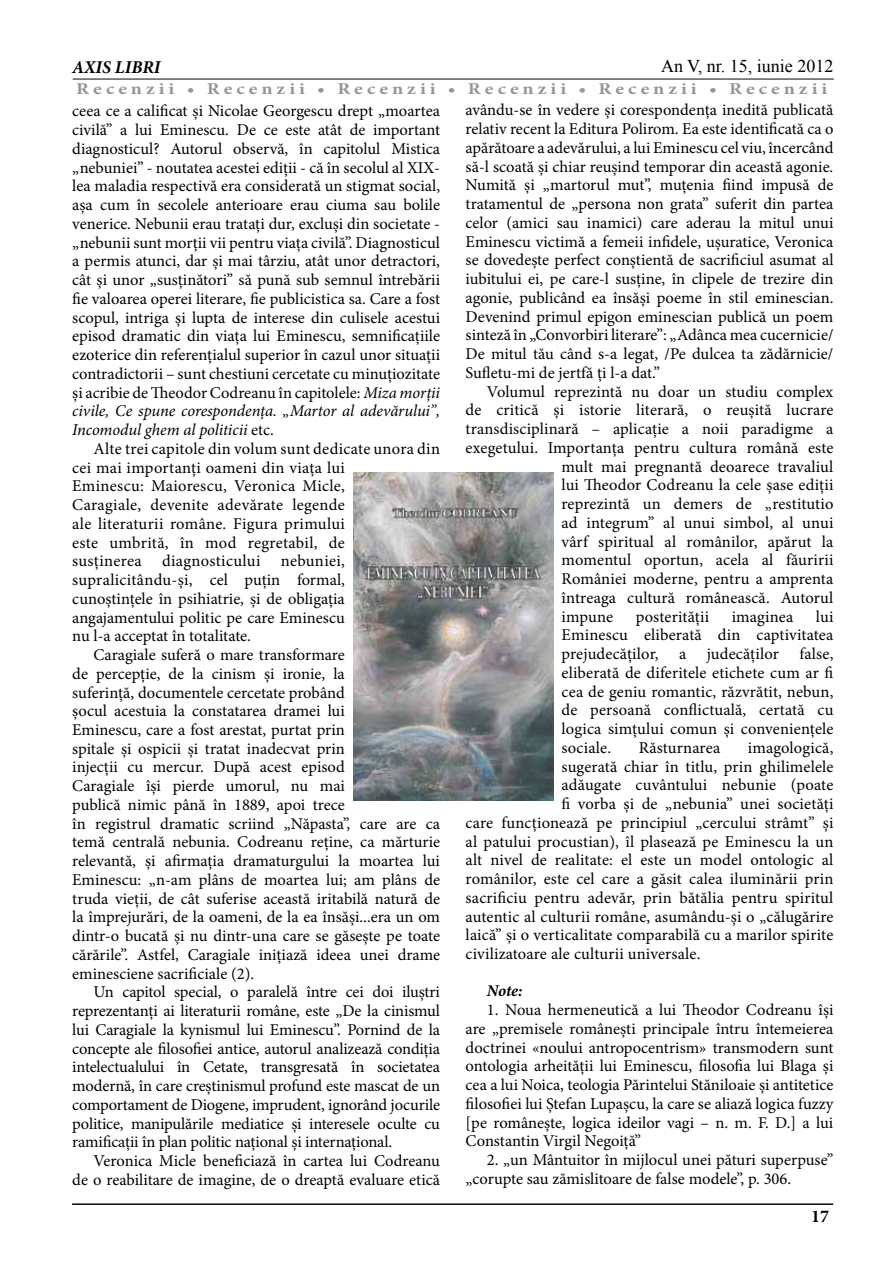
<style>
.page{position:relative;width:893px;height:1263px;background:#fff}
.page>*{position:absolute;margin:0;border:0;box-sizing:border-box;transform-origin:0 0}
.t1{font:18px "Times New Roman";color:#000}
.t2{font:italic 700 18px "Minion Pro";color:#000}
.t3{font:700 18px "Minion Pro";color:#000}
.t4{font:16.5px/18.8px "Minion Pro";color:#000;text-align:justify}
.t5{font:16.5px "Minion Pro";letter-spacing:.02em;color:#000}
.t6{font:700 16.5px "Minion Pro";letter-spacing:.2em;color:#939598;scale:1.2 1}
.t7{font:italic 700 16.5px "Minion Pro";color:#000}
.s1{font-style:italic}
</style>
<div class="page">
<hr style="left:73px;top:79px;width:761px;height:1px;background:#000">
<hr style="left:72px;top:1203px;width:761px;height:2px;background:#000">
<img style="left:353px;top:473px;width:200px;height:328px">
<p class="t2" style="left:72px;top:54px;width:90px">AXIS LIBRI</p>
<p class="t1" style="left:661px;top:54px;width:174px">An V, nr. 15, iunie 2012</p>
<p class="t6" style="left:76px;top:77px;width:627px">Recenzii • Recenzii • Recenzii • Recenzii • Recenzii • Recenzii</p>
<p class="t4" style="left:72px;top:102px;width:369px">ceea ce a calificat şi Nicolae Georgescu drept „moartea civilă” a lui Eminescu. De ce este atât de important diagnosticul? Autorul observă, în capitolul Mistica „nebuniei” - noutatea acestei ediţii - că în secolul al XIX&shy;lea maladia respectivă era considerată un stigmat social, aşa cum în secolele anterioare erau ciuma sau bolile venerice. Nebunii erau trataţi dur, excluşi din societate - „nebunii sunt morţii vii pentru viaţa civilă”. Diagnosticul a permis atunci, dar şi mai târziu, atât unor detractori, cât şi unor „susţinători” să pună sub semnul întrebării fie valoarea operei literare, fie publicistica sa. Care a fost scopul, intriga şi lupta de interese din culisele acestui episod dramatic din viaţa lui Eminescu, semnificaţiile ezoterice din referenţialul superior în cazul unor situaţii contradictorii – sunt chestiuni cercetate cu minuţiozitate şi acribie de Theodor Codreanu în capitolele: <span class="s1">Miza morţii civile, Ce spune corespondenţa. „Martor al adevărului”, Incomodul ghem al politicii</span> etc.</p>
<p class="t5" style="left:94px;top:437px;width:348px">Alte trei capitole din volum sunt dedicate unora din</p>
<p class="t5" style="left:72px;top:456px;width:274px">cei mai importanţi oameni din viaţa lui</p>
<p class="t5" style="left:72px;top:475px;width:274px">Eminescu: Maiorescu, Veronica Micle,</p>
<p class="t5" style="left:72px;top:494px;width:274px">Caragiale, devenite adevărate legende</p>
<p class="t5" style="left:72px;top:512px;width:274px">ale literaturii române. Figura primului</p>
<p class="t5" style="left:72px;top:531px;width:274px">este umbrită, în mod regretabil, de</p>
<p class="t5" style="left:72px;top:550px;width:274px">susţinerea diagnosticului nebuniei,</p>
<p class="t4" style="left:72px;top:570px;width:274px">supralicitându-şi, cel puţin formal,</p>
<p class="t4" style="left:72px;top:589px;width:274px">cunoştinţele în psihiatrie, şi de obligaţia</p>
<p class="t4" style="left:72px;top:608px;width:274px">angajamentului politic pe care Eminescu</p>
<p class="t4" style="left:72px;top:627px;width:180px">nu l-a acceptat în totalitate.</p>
<p class="t4" style="left:94px;top:645px;width:253px">Caragiale suferă o mare transformare</p>
<p class="t4" style="left:72px;top:664px;width:274px">de percepţie, de la cinism şi ironie, la</p>
<p class="t4" style="left:72px;top:683px;width:274px">suferinţă, documentele cercetate probând</p>
<p class="t4" style="left:72px;top:702px;width:274px">şocul acestuia la constatarea dramei lui</p>
<p class="t4" style="left:72px;top:720px;width:274px">Eminescu, care a fost arestat, purtat prin</p>
<p class="t4" style="left:72px;top:739px;width:274px">spitale şi ospicii şi tratat inadecvat prin</p>
<p class="t4" style="left:72px;top:758px;width:274px">injecţii cu mercur. După acest episod</p>
<p class="t4" style="left:72px;top:777px;width:274px">Caragiale îşi pierde umorul, nu mai</p>
<p class="t4" style="left:72px;top:795px;width:274px">publică nimic până în 1889, apoi trece</p>
<p class="t4" style="left:72px;top:814px;width:369px">în registrul dramatic scriind „Năpasta”, care are ca</p>
<p class="t4" style="left:72px;top:833px;width:369px">temă centrală nebunia. Codreanu reţine, ca mărturie</p>
<p class="t4" style="left:72px;top:852px;width:369px">relevantă, şi afirmaţia dramaturgului la moartea lui</p>
<p class="t4" style="left:72px;top:870px;width:369px">Eminescu: „n-am plâns de moartea lui; am plâns de</p>
<p class="t4" style="left:72px;top:889px;width:369px">truda vieţii, de cât suferise această iritabilă natură de</p>
<p class="t4" style="left:72px;top:908px;width:369px">la împrejurări, de la oameni, de la ea însăşi...era un om</p>
<p class="t4" style="left:72px;top:927px;width:369px">dintr-o bucată şi nu dintr-una care se găseşte pe toate</p>
<p class="t4" style="left:72px;top:945px;width:369px">cărările”. Astfel, Caragiale iniţiază ideea unei drame</p>
<p class="t4" style="left:72px;top:964px;width:183px">eminesciene sacrificiale (2).</p>
<p class="t4" style="left:94px;top:983px;width:348px">Un capitol special, o paralelă între cei doi iluştri</p>
<p class="t4" style="left:72px;top:1002px;width:369px">reprezentanţi ai literaturii române, este „De la cinismul</p>
<p class="t4" style="left:72px;top:1020px;width:369px">lui Caragiale la kynismul lui Eminescu”. Pornind de la</p>
<p class="t4" style="left:72px;top:1039px;width:369px">concepte ale filosofiei antice, autorul analizează condiţia</p>
<p class="t4" style="left:72px;top:1058px;width:369px">intelectualului în Cetate, transgresată în societatea</p>
<p class="t4" style="left:72px;top:1076px;width:369px">modernă, în care creştinismul profund este mascat de un</p>
<p class="t4" style="left:72px;top:1095px;width:369px">comportament de Diogene, imprudent, ignorând jocurile</p>
<p class="t4" style="left:72px;top:1114px;width:369px">politice, manipulările mediatice şi interesele oculte cu</p>
<p class="t4" style="left:72px;top:1133px;width:321px">ramificaţii în plan politic naţional şi internaţional.</p>
<p class="t4" style="left:94px;top:1151px;width:348px">Veronica Micle beneficiază în cartea lui Codreanu</p>
<p class="t4" style="left:72px;top:1170px;width:369px">de o reabilitare de imagine, de o dreaptă evaluare etică</p>
<p class="t4" style="left:466px;top:101px;width:369px">avându-se în vedere şi corespondenţa inedită publicată relativ recent la Editura Polirom. Ea este identificată ca o apărătoare a adevărului, a lui Eminescu cel viu, încercând să-l scoată şi chiar reuşind temporar din această agonie.<br>Numită şi „martorul mut”, muţenia fiind impusă de tratamentul de „persona non grata” suferit din partea celor (amici sau inamici) care aderau la mitul unui Eminescu victimă a femeii infidele, uşuratice, Veronica se dovedeşte perfect conştientă de sacrificiul asumat al iubitului ei, pe care-l susţine, în clipele de trezire din agonie, publicând ea însăşi poeme în stil eminescian.<br>Devenind primul epigon eminescian publică un poem sinteză în „Convorbiri literare”: „Adânca mea cucernicie/ De mitul tău când s-a legat, /Pe dulcea ta zădărnicie/ Sufletu-mi de jertfă ţi l-a dat.”</p>
<p class="t4" style="left:487px;top:382px;width:348px">Volumul reprezintă nu doar un studiu complex</p>
<p class="t4" style="left:466px;top:401px;width:369px">de critică şi istorie literară, o reuşită lucrare</p>
<p class="t4" style="left:466px;top:419px;width:369px">transdisciplinară – aplicaţie a noii paradigme a</p>
<p class="t4" style="left:466px;top:438px;width:369px">exegetului. Importanţa pentru cultura română este</p>
<p class="t4" style="left:562px;top:457px;width:273px">mult mai pregnantă deoarece travaliul</p>
<p class="t4" style="left:562px;top:476px;width:273px">lui Theodor Codreanu la cele şase ediţii</p>
<p class="t4" style="left:562px;top:494px;width:273px">reprezintă un demers de „restitutio</p>
<p class="t4" style="left:562px;top:513px;width:273px">ad integrum” al unui simbol, al unui</p>
<p class="t4" style="left:562px;top:532px;width:273px">vârf spiritual al românilor, apărut la</p>
<p class="t4" style="left:562px;top:551px;width:273px">momentul oportun, acela al făuririi</p>
<p class="t4" style="left:562px;top:569px;width:273px">României moderne, pentru a amprenta</p>
<p class="t4" style="left:562px;top:588px;width:273px">întreaga cultură românească. Autorul</p>
<p class="t4" style="left:562px;top:607px;width:53px">impune</p>
<p class="t4" style="left:636px;top:607px;width:75px">posterităţii</p>
<p class="t4" style="left:732px;top:607px;width:63px">imaginea</p>
<p class="t4" style="left:562px;top:607px;width:273px;text-indent:254px">lui Eminescu eliberată din captivitatea prejudecăţilor, a judecăţilor false, eliberată de diferitele etichete cum ar fi cea de geniu romantic, răzvrătit, nebun, de persoană conflictuală, certată cu logica simţului comun şi convenienţele sociale.</p>
<p class="t4" style="left:639px;top:738px;width:83px">Răsturnarea</p>
<p class="t4" style="left:748px;top:738px;width:87px">imagologică,</p>
<p class="t4" style="left:562px;top:757px;width:273px">sugerată chiar în titlu, prin ghilimelele</p>
<p class="t4" style="left:562px;top:776px;width:273px">adăugate cuvântului nebunie (poate</p>
<p class="t4" style="left:562px;top:794px;width:273px">fi vorba şi de „nebunia” unei societăţi</p>
<p class="t4" style="left:466px;top:813px;width:369px">care funcţionează pe principiul „cercului strâmt” şi</p>
<p class="t4" style="left:466px;top:832px;width:369px">al patului procustian), îl plasează pe Eminescu la un</p>
<p class="t4" style="left:466px;top:851px;width:369px">alt nivel de realitate: el este un model ontologic al</p>
<p class="t4" style="left:466px;top:869px;width:369px">românilor, este cel care a găsit calea iluminării prin</p>
<p class="t4" style="left:466px;top:888px;width:369px">sacrificiu pentru adevăr, prin bătălia pentru spiritul</p>
<p class="t4" style="left:466px;top:907px;width:369px">autentic al culturii române, asumându-şi o „călugărire</p>
<p class="t4" style="left:466px;top:926px;width:369px">laică” şi o verticalitate comparabilă cu a marilor spirite</p>
<p class="t4" style="left:466px;top:944px;width:236px">civilizatoare ale culturii universale.</p>
<p class="t7" style="left:487px;top:979px;width:37px">Note:</p>
<p class="t4" style="left:466px;top:1001px;width:369px;text-indent:21px">1. Noua hermeneutică a lui Theodor Codreanu îşi are „premisele româneşti principale întru întemeierea doctrinei «noului antropocentrism» transmodern sunt ontologia arheităţii lui Eminescu, filosofia lui Blaga şi cea a lui Noica, teologia Părintelui Stăniloaie şi antitetice filosofiei lui Ştefan Lupaşcu, la care se aliază logica fuzzy [pe româneşte, logica ideilor vagi – n. m. F. D.] a lui Constantin Virgil Negoiţă”</p>
<p class="t4" style="left:466px;top:1150px;width:369px;text-indent:21px">2. „un Mântuitor în mijlocul unei pături superpuse” „corupte sau zămislitoare de false modele”, p. 306.</p>
<p class="t3" style="left:811px;top:1203px;width:19px">17</p>
</div>
